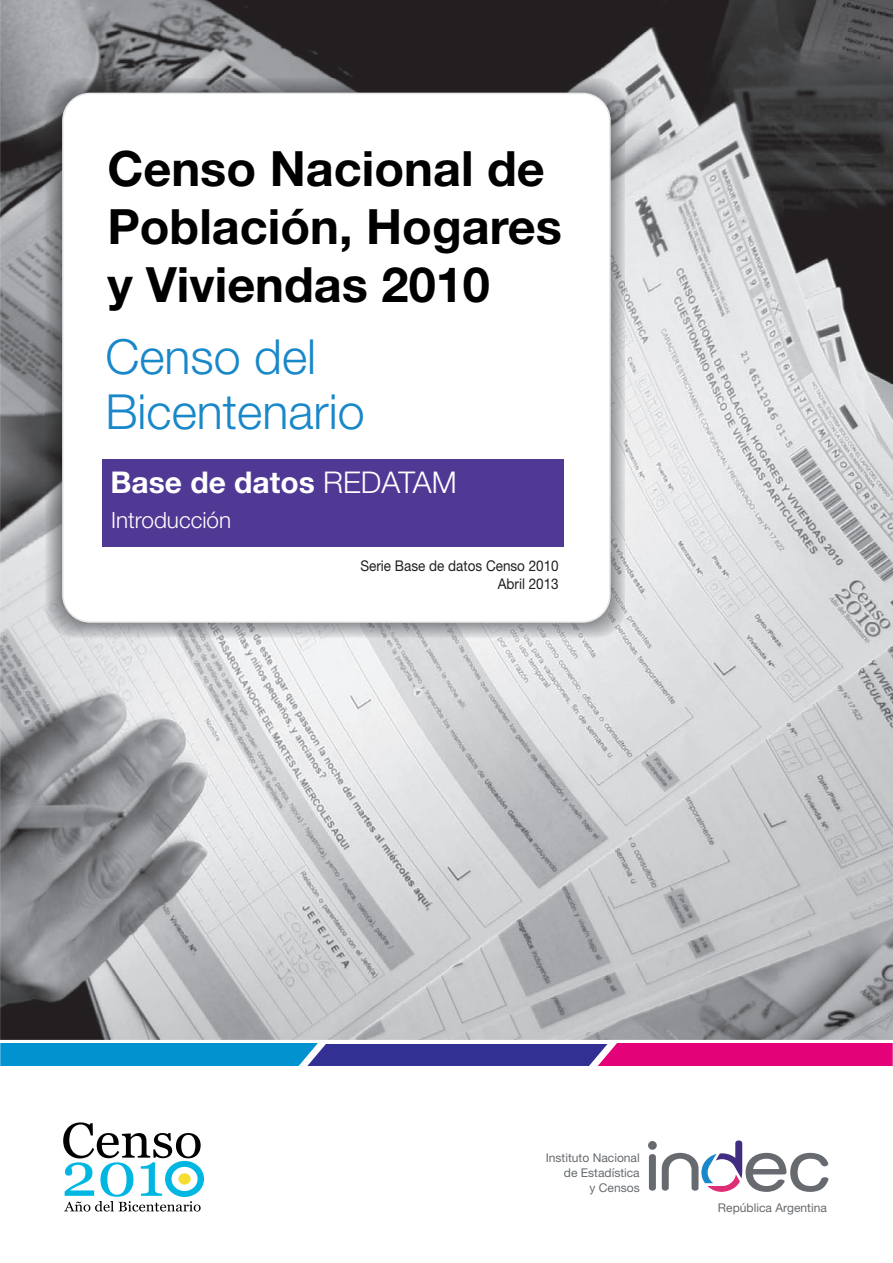
<style>
.page{position:relative;width:893px;height:1263px;background:#fff}
.page>*{position:absolute;margin:0;border:0;box-sizing:border-box;transform-origin:0 0}
.t1{font:700 48.75px/58.5px "Helvetica Neue LT Std";color:#000}
.t2{font:300 48.45px/55.1px "Helvetica Neue LT Std";color:#1988c9}
.t3{font:700 30px "Helvetica Neue LT Std";color:#fff}
.t4{font:300 22.5px "Helvetica Neue LT Std";color:#fff}
.t5{font:14.7px/17.7px "Helvetica Neue LT Std";color:#231f20;text-align:right;scale:.91 1}
.t6{font:12px/14.7px "Helvetica Neue LT Std";color:#676b6f;text-align:right}
.s1{font-weight:300}
</style>
<div class="page">
<img style="left:0;top:0;width:893px;height:1040px">
<img style="left:46px;top:78px;width:578px;height:559px">
<svg style="left:62px;top:93px;width:549px;height:530px"></svg>
<div style="left:102px;top:459px;width:462px;height:87px;background:#503895"></div>
<svg style="left:63px;top:1122px;width:138px;height:89px"></svg>
<div style="left:165px;top:1161px;width:39px;height:36px;background:#00b7e2;border-radius:50%"></div>
<div style="left:171px;top:1167px;width:27px;height:24px;background:#fff;border-radius:50%"></div>
<div style="left:178px;top:1173px;width:13px;height:11px;background:#f7dd2f;border-radius:50%"></div>
<div style="left:196px;top:1044px;width:492px;height:22px;background:#323092"></div>
<div style="left:0;top:1044px;width:326px;height:22px;background:#0093d0"></div>
<div style="left:589px;top:1044px;width:304px;height:22px;background:#e40278"></div>
<svg style="left:649px;top:1154px;width:7px;height:36px"></svg>
<div style="left:648px;top:1141px;width:9px;height:9px;background:#676b6f;border-radius:50%"></div>
<svg style="left:662px;top:1140px;width:167px;height:52px"></svg>
<p class="t1" style="left:107px;top:138px;width:456px">Censo Nacional de<br>Población, Hogares y Viviendas 2010</p>
<p class="t2" style="left:105px;top:328px;width:261px">Censo del<br>Bicentenario</p>
<p class="t3" style="left:110px;top:463px;width:348px">Base de datos <span class="s1">REDATAM</span></p>
<p class="t4" style="left:111px;top:506px;width:122px">Introducción</p>
<p class="t5" style="left:360px;top:557px;width:219px">Serie Base de datos Censo 2010<br>Abril 2013</p>
<p class="t6" style="left:546px;top:1150px;width:96px">Instituto Nacional de Estadística<br>y Censos</p>
<p class="t6" style="left:718px;top:1200px;width:111px">República Argentina</p>
</div>
